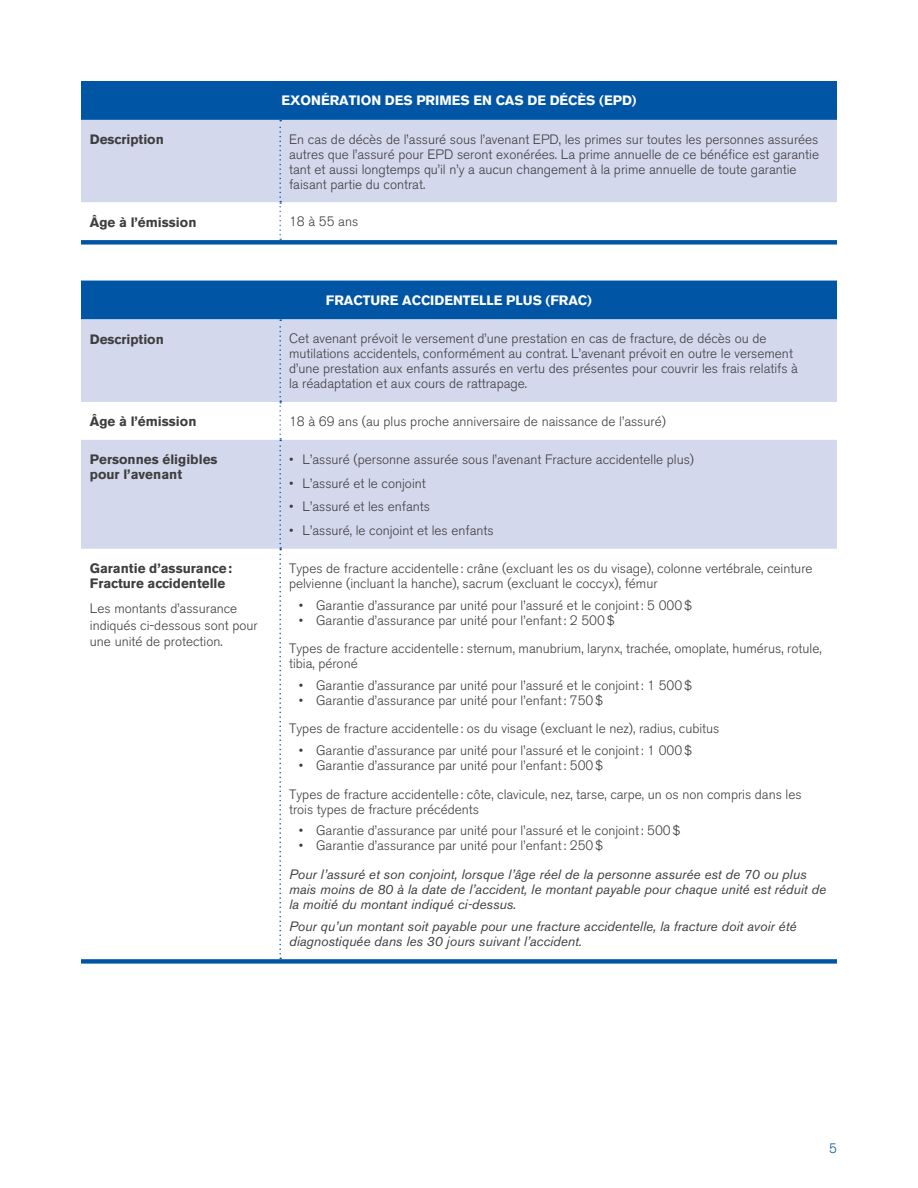
<style>
.page{position:relative;width:918px;height:1188px;background:#fff}
.page>*{position:absolute;margin:0;border:0;box-sizing:border-box;transform-origin:0 0}
.t1{font:300 13.5px/15px "Akzidenz Grotesk BE";color:#3e3e3f}
.t2{font:italic 13.5px/15px "Akzidenz Grotesk BE";color:#3e3e3f}
.t3{font:700 13.5px/15px "Akzidenz Grotesk BE";color:#3e3e3f}
.t4{font:700 13.5px "Akzidenz Grotesk BE";color:#fff}
.t5{font:300 13.5px "Akzidenz Grotesk BE";color:#0155a5}
</style>
<div class="page">
<div style="left:81px;top:81px;width:756px;height:164px;background:#0155a5"></div>
<svg style="left:81px;top:120px;width:756px;height:120px"></svg>
<div style="left:81px;top:281px;width:756px;height:683px;background:#0155a5"></div>
<div style="left:81px;top:319px;width:756px;height:83px;background:#d3d8ec"></div>
<svg style="left:81px;top:402px;width:756px;height:557px"></svg>
<svg style="left:279px;top:319px;width:2px;height:640px"></svg>
<p class="t4" style="left:281px;top:93px;width:357px">EXONÉRATION DES PRIMES EN CAS DE DÉCÈS (EPD)</p>
<p class="t3" style="left:90px;top:132px;width:75px">Description</p>
<p class="t1" style="left:289px;top:132px;width:532px">En cas de décès de l’assuré sous l’avenant EPD, les primes sur toutes les personnes assurées autres que l’assuré pour EPD seront exonérées. La prime annuelle de ce bénéfice est garantie tant et aussi longtemps qu’il n’y a aucun changement à la prime annuelle de toute garantie faisant partie du contrat.</p>
<p class="t3" style="left:90px;top:214px;width:108px">Âge à l’émission</p>
<p class="t1" style="left:289px;top:215px;width:71px">18 à 55 ans</p>
<p class="t4" style="left:326px;top:292px;width:268px">FRACTURE ACCIDENTELLE PLUS (FRAC)</p>
<p class="t3" style="left:90px;top:332px;width:75px">Description</p>
<p class="t1" style="left:289px;top:332px;width:510px">Cet avenant prévoit le versement d’une prestation en cas de fracture, de décès ou de mutilations accidentels, conformément au contrat. L’avenant prévoit en outre le versement d’une prestation aux enfants assurés en vertu des présentes pour couvrir les frais relatifs à la réadaptation et aux cours de rattrapage.</p>
<p class="t3" style="left:90px;top:414px;width:108px">Âge à l’émission</p>
<p class="t1" style="left:289px;top:414px;width:378px">18 à 69 ans (au plus proche anniversaire de naissance de l’assuré)</p>
<p class="t3" style="left:90px;top:452px;width:129px">Personnes éligibles pour l’avenant</p>
<p class="t1" style="left:289px;top:452px;width:407px">• L’assuré (personne assurée sous l’avenant Fracture accidentelle plus)</p>
<p class="t1" style="left:289px;top:476px;width:138px">• L’assuré et le conjoint</p>
<p class="t1" style="left:289px;top:500px;width:142px">• L’assuré et les enfants</p>
<p class="t1" style="left:289px;top:523px;width:206px">• L’assuré, le conjoint et les enfants</p>
<p class="t3" style="left:90px;top:561px;width:144px">Garantie d’assurance:<br>Fracture accidentelle</p>
<p class="t1" style="left:90px;top:601px;width:169px;line-height:16.5px">Les montants d’assurance indiqués ci-dessous sont pour une unité de protection.</p>
<p class="t1" style="left:289px;top:561px;width:525px">Types de fracture accidentelle: crâne (excluant les os du visage), colonne vertébrale, ceinture pelvienne (incluant la hanche), sacrum (excluant le coccyx), fémur</p>
<p class="t1" style="left:299px;top:598px;width:395px">• Garantie d’assurance par unité pour l’assuré et le conjoint: 5 000$</p>
<p class="t1" style="left:289px;top:606px;width:534px;line-height:28.5px;text-indent:10px">• Garantie d’assurance par unité pour l’enfant: 2 500$<br>Types de fracture accidentelle: sternum, manubrium, larynx, trachée, omoplate, humérus, rotule,</p>
<p class="t1" style="left:289px;top:656px;width:70px">tibia, péroné</p>
<p class="t1" style="left:299px;top:678px;width:395px">• Garantie d’assurance par unité pour l’assuré et le conjoint: 1 500$</p>
<p class="t1" style="left:289px;top:686px;width:432px;line-height:28.5px;text-indent:10px">• Garantie d’assurance par unité pour l’enfant: 750$<br>Types de fracture accidentelle: os du visage (excluant le nez), radius, cubitus</p>
<p class="t1" style="left:299px;top:743px;width:395px">• Garantie d’assurance par unité pour l’assuré et le conjoint: 1 000$</p>
<p class="t1" style="left:289px;top:751px;width:514px;line-height:28.5px;text-indent:10px">• Garantie d’assurance par unité pour l’enfant: 500$<br>Types de fracture accidentelle: côte, clavicule, nez, tarse, carpe, un os non compris dans les</p>
<p class="t1" style="left:289px;top:802px;width:191px">trois types de fracture précédents</p>
<p class="t1" style="left:299px;top:823px;width:383px">• Garantie d’assurance par unité pour l’assuré et le conjoint: 500$</p>
<p class="t1" style="left:299px;top:838px;width:306px">• Garantie d’assurance par unité pour l’enfant: 250$</p>
<p class="t2" style="left:289px;top:867px;width:539px">Pour l’assuré et son conjoint, lorsque l’âge réel de la personne assurée est de 70 ou plus mais moins de 80 à la date de l’accident, le montant payable pour chaque unité est réduit de la moitié du montant indiqué ci-dessus.</p>
<p class="t2" style="left:289px;top:918px;width:509px">Pour qu’un montant soit payable pour une fracture accidentelle, la fracture doit avoir été diagnostiquée dans les 30 jours suivant l’accident.</p>
<p class="t5" style="left:829px;top:1141px;width:9px">5</p>
</div>
